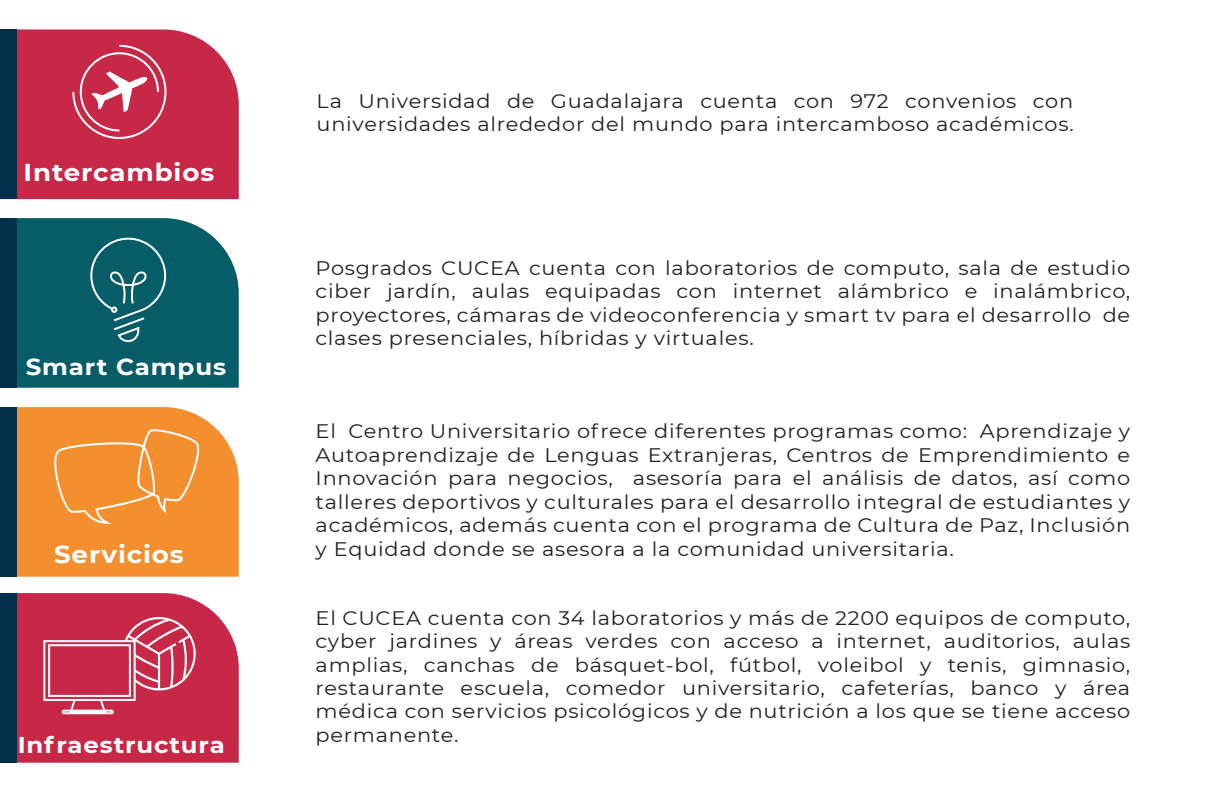
<style>
.page{position:relative;width:1224px;height:792px;background:#fff}
.page>*{position:absolute;margin:0;border:0;box-sizing:border-box;transform-origin:0 0}
.t1{font:700 24.4px "Montserrat";letter-spacing:.035em;color:#fff;scale:1.07 1}
.t2{font:700 23px "Montserrat";letter-spacing:.035em;color:#fff;scale:1.07 1}
.t3{font:700 22.8px "Montserrat";letter-spacing:.035em;color:#fff;scale:1.07 1}
.t4{font:19.6px/23.4px "Montserrat";letter-spacing:.035em;color:#231f20;text-align:justify;scale:1.07 1}
</style>
<div class="page">
<div style="left:16px;top:29px;width:223px;height:170px;background:#c72848"></div>
<svg style="left:71px;top:44px;width:96px;height:96px"></svg>
<div style="left:0;top:29px;width:16px;height:170px;background:#022f49"></div>
<svg style="left:16px;top:218px;width:223px;height:170px;fill:#065d67"></svg>
<svg style="left:0;top:407px;width:239px;height:170px;fill:#f48f2f"></svg>
<div style="left:16px;top:593px;width:223px;height:170px;background:#c72848"></div>
<div style="left:0;top:218px;width:16px;height:170px;background:#022f49"></div>
<div style="left:0;top:407px;width:16px;height:169px;background:#022f49"></div>
<div style="left:0;top:593px;width:16px;height:170px;background:#022f49"></div>
<svg style="left:90px;top:238px;width:76px;height:104px"></svg>
<svg style="left:46px;top:427px;width:156px;height:98px"></svg>
<div style="left:43px;top:640px;width:93px;height:61px;border:2px solid #fff"></div>
<div style="left:48px;top:644px;width:83px;height:53px;border:2px solid #fff"></div>
<div style="left:62px;top:710px;width:52px;height:4px;border:2px solid #fff"></div>
<svg style="left:68px;top:698px;width:39px;height:16px"></svg>
<svg style="left:122px;top:617px;width:74px;height:73px"></svg>
<p class="t1" style="left:24px;top:155px;width:180px">Intercambios</p>
<p class="t2" style="left:26px;top:350px;width:189px">Smart Campus</p>
<p class="t1" style="left:54px;top:537px;width:123px">Servicios</p>
<p class="t3" style="left:18px;top:728px;width:195px">Infraestructura</p>
<p class="t4" style="left:317px;top:89px;width:709px">La Universidad de Guadalajara cuenta con 972 convenios con universidades alrededor del mundo para intercamboso académicos.</p>
<p class="t4" style="left:316px;top:255px;width:763px">Posgrados CUCEA cuenta con laboratorios de computo, sala de estudio ciber jardín, aulas equipadas con internet alámbrico e inalámbrico, proyectores, cámaras de videoconferencia y smart tv para el desarrollo de clases presenciales, híbridas y virtuales.</p>
<p class="t4" style="left:316px;top:419px;width:763px">El Centro Universitario ofrece diferentes programas como: Aprendizaje y Autoaprendizaje de Lenguas Extranjeras, Centros de Emprendimiento e Innovación para negocios, asesoría para el análisis de datos, así como talleres deportivos y culturales para el desarrollo integral de estudiantes y académicos, además cuenta con el programa de Cultura de Paz, Inclusión y Equidad donde se asesora a la comunidad universitaria.</p>
<p class="t4" style="left:316px;top:605px;width:763px">El CUCEA cuenta con 34 laboratorios y más de 2200 equipos de computo, cyber jardines y áreas verdes con acceso a internet, auditorios, aulas amplias, canchas de básquet-bol, fútbol, voleibol y tenis, gimnasio, restaurante escuela, comedor universitario, cafeterías, banco y área médica con servicios psicológicos y de nutrición a los que se tiene acceso permanente.</p>
</div>
